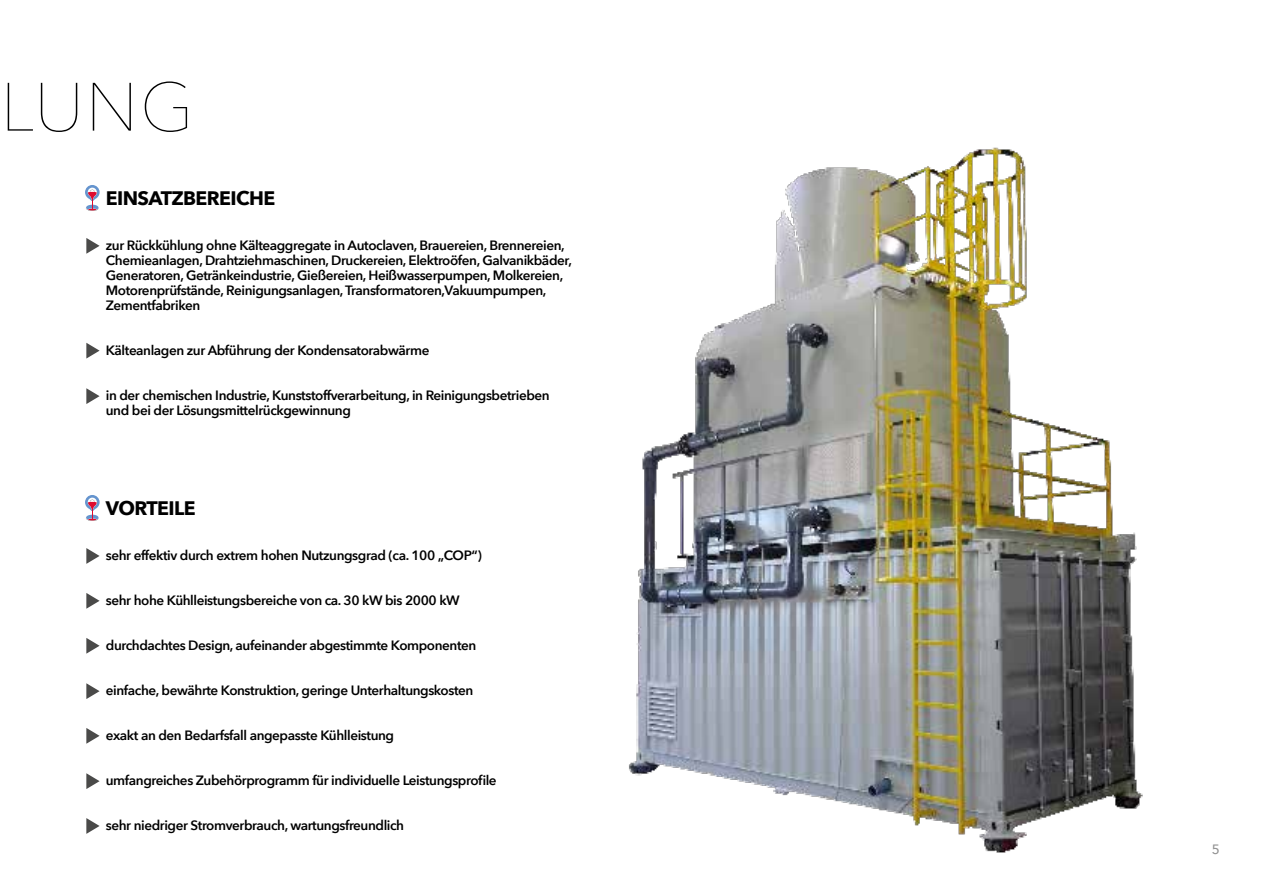
<style>
.page{position:relative;width:1263px;height:893px;background:#fff}
.page>*{position:absolute;margin:0;border:0;box-sizing:border-box;transform-origin:0 0}
.t1{font:200 67.5px "Avenir Next";color:#000}
.t2{font:700 19.5px "Avenir Next";letter-spacing:-.03em;color:#000}
.t3{font:600 13.5px/15px "Avenir Next";letter-spacing:-.03em;color:#000}
.t4{font:500 13.5px "Avenir Next";color:#929292}
</style>
<div class="page">
<img style="left:629px;top:147px;width:514px;height:706px">
<svg style="left:86px;top:238px;width:14px;height:16px"></svg>
<svg style="left:86px;top:548px;width:14px;height:16px"></svg>
<svg style="left:86px;top:593px;width:14px;height:16px"></svg>
<svg style="left:86px;top:638px;width:14px;height:16px"></svg>
<svg style="left:86px;top:683px;width:14px;height:16px"></svg>
<svg style="left:86px;top:728px;width:14px;height:16px"></svg>
<svg style="left:86px;top:773px;width:14px;height:16px"></svg>
<svg style="left:86px;top:818px;width:14px;height:16px"></svg>
<svg style="left:86px;top:343px;width:14px;height:16px"></svg>
<svg style="left:86px;top:388px;width:14px;height:16px"></svg>
<svg style="left:85px;top:185px;width:15px;height:26px"></svg>
<svg style="left:85px;top:495px;width:15px;height:26px"></svg>
<h1 class="t1" style="left:1px;top:50px;width:194px">LUNG</h1>
<h2 class="t2" style="left:106px;top:181px;width:171px">EINSATZBEREICHE</h2>
<p class="t3" style="left:106px;top:237px;width:467px">zur Rückkühlung ohne Kälteaggregate in Autoclaven, Brauereien, Brennereien, Chemieanlagen, Drahtziehmaschinen, Druckereien, Elektroöfen, Galvanikbäder, Generatoren, Getränkeindustrie, Gießereien, Heißwasserpumpen, Molkereien, Motorenprüfstände, Reinigungsanlagen, Transformatoren,Vakuumpumpen, Zementfabriken</p>
<p class="t3" style="left:106px;top:342px;width:325px">Kälteanlagen zur Abführung der Kondensatorabwärme</p>
<p class="t3" style="left:106px;top:387px;width:445px">in der chemischen Industrie, Kunststoffverarbeitung, in Reinigungsbetrieben und bei der Lösungsmittelrückgewinnung</p>
<h2 class="t2" style="left:106px;top:491px;width:91px">VORTEILE</h2>
<p class="t3" style="left:106px;top:547px;width:377px">sehr effektiv durch extrem hohen Nutzungsgrad (ca. 100 „COP“)</p>
<p class="t3" style="left:106px;top:592px;width:355px">sehr hohe Kühlleistungsbereiche von ca. 30 kW bis 2000 kW</p>
<p class="t3" style="left:106px;top:637px;width:372px">durchdachtes Design, aufeinander abgestimmte Komponenten</p>
<p class="t3" style="left:106px;top:682px;width:369px">einfache, bewährte Konstruktion, geringe Unterhaltungskosten</p>
<p class="t3" style="left:106px;top:727px;width:290px">exakt an den Bedarfsfall angepasste Kühlleistung</p>
<p class="t3" style="left:106px;top:772px;width:392px">umfangreiches Zubehörprogramm für individuelle Leistungsprofile</p>
<p class="t3" style="left:106px;top:817px;width:300px">sehr niedriger Stromverbrauch, wartungsfreundlich</p>
<p class="t4" style="left:1212px;top:838px;width:10px">5</p>
</div>
